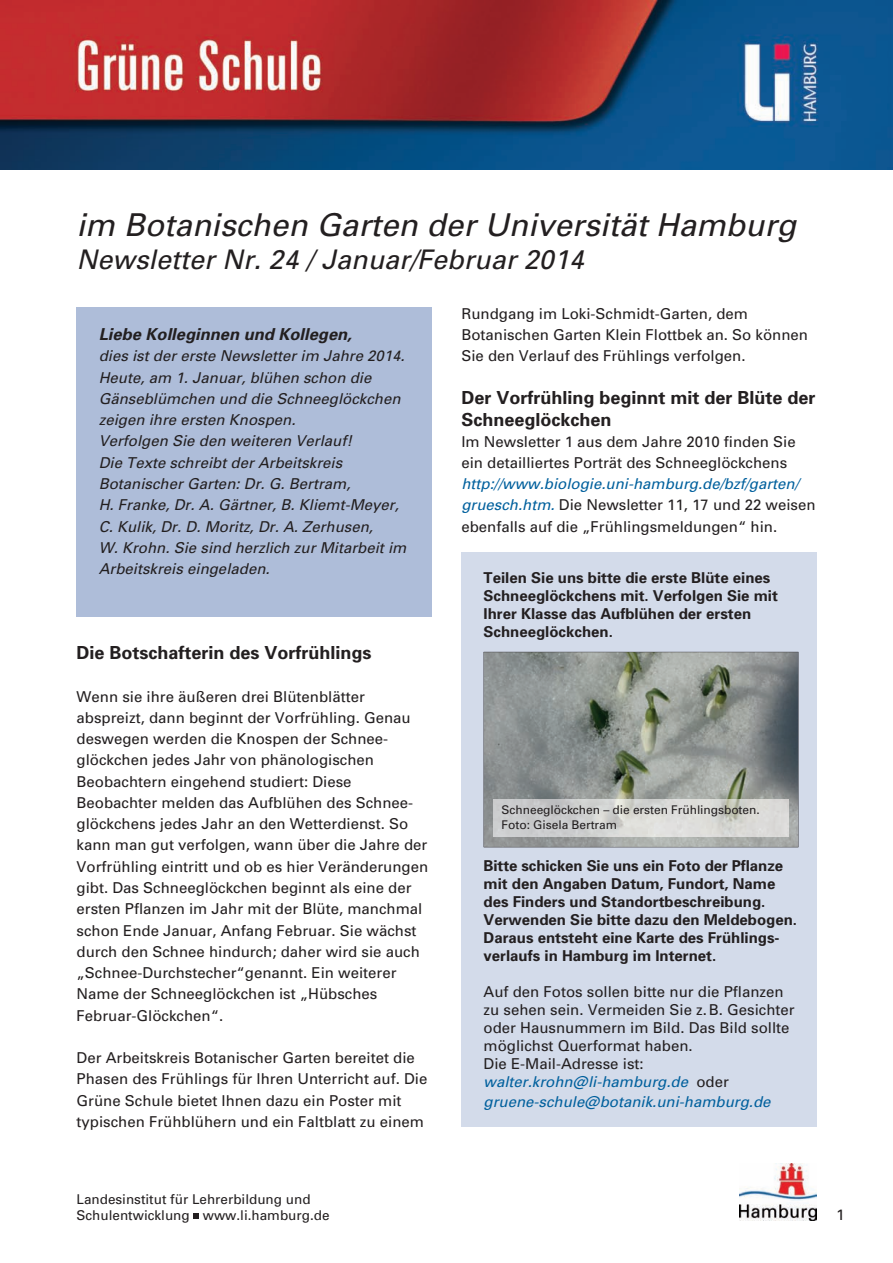
<style>
.page{position:relative;width:893px;height:1263px;background:#fff}
.page>*{position:absolute;margin:0;border:0;box-sizing:border-box;transform-origin:0 0}
.t1{font:italic 31.5px "Univers";color:#231f20}
.t2{font:italic 27px "Univers";color:#231f20}
.t3{font:700 18px/21.6px "Univers";color:#231f20}
.t4{font:italic 700 16.5px "Univers";color:#231f20}
.t5{font:15px/21.3px "Univers";color:#231f20}
.t6{font:italic 15px/21.3px "Univers";color:#231f20}
.t7{font:700 15px/18px "Univers";color:#231f20}
.t8{font:italic 15px "Univers";color:#01609d}
.t9{font:13.5px/16.2px "Univers";color:#231f20}
.t10{font:12px/15px "Univers";letter-spacing:-.005em;color:#231f20}
.s1{font-style:italic;color:#01609d}
</style>
<div class="page">
<svg style="left:194px;top:1213px;width:5px;height:6px"></svg>
<img style="left:740px;top:1164px;width:76px;height:56px">
<div style="left:77px;top:307px;width:355px;height:310px;background:#aebdd9"></div>
<img style="left:0;top:0;width:893px;height:170px">
<div style="left:461px;top:553px;width:355px;height:574px;background:#d3dbea"></div>
<svg style="left:484px;top:652px;width:314px;height:195px"></svg>
<img style="left:493px;top:800px;width:295px;height:37px">
<h1 class="t1" style="left:77px;top:205px;width:721px">im Botanischen Garten der Universität Hamburg</h1>
<h2 class="t2" style="left:77px;top:242px;width:509px">Newsletter Nr. 24 / Januar/Februar 2014</h2>
<p class="t4" style="left:99px;top:324px;width:255px">Liebe Kolleginnen und Kollegen,</p>
<p class="t6" style="left:99px;top:345px;width:309px">dies ist der erste Newsletter im Jahre 2014.<br>Heute, am 1. Januar, blühen schon die Gänseblümchen und die Schneeglöckchen zeigen ihre ersten Knospen.<br>Verfolgen Sie den weiteren Verlauf!<br>Die Texte schreibt der Arbeitskreis Botanischer Garten: Dr. G. Bertram,<br>H. Franke, Dr. A. Gärtner, B. Kliemt-Meyer, C. Kulik, Dr. D. Moritz, Dr. A. Zerhusen,<br>W. Krohn. Sie sind herzlich zur Mitarbeit im Arbeitskreis eingeladen.</p>
<p class="t3" style="left:77px;top:641px;width:297px">Die Botschafterin des Vorfrühlings</p>
<p class="t5" style="left:77px;top:685px;width:353px">Wenn sie ihre äußeren drei Blütenblätter abspreizt, dann beginnt der Vorfrühling. Genau deswegen werden die Knospen der Schnee&shy;glöckchen jedes Jahr von phänologischen Beobachtern eingehend studiert: Diese Beobachter melden das Aufblühen des Schnee&shy;glöckchens jedes Jahr an den Wetterdienst. So kann man gut verfolgen, wann über die Jahre der Vorfrühling eintritt und ob es hier Veränderungen gibt. Das Schneeglöckchen beginnt als eine der ersten Pflanzen im Jahr mit der Blüte, manchmal schon Ende Januar, Anfang Februar. Sie wächst durch den Schnee hindurch; daher wird sie auch „Schnee-Durchstecher“genannt. Ein weiterer Name der Schneeglöckchen ist „Hübsches Februar-Glöckchen“.</p>
<p class="t5" style="left:77px;top:1047px;width:352px">Der Arbeitskreis Botanischer Garten bereitet die Phasen des Frühlings für Ihren Unterricht auf. Die Grüne Schule bietet Ihnen dazu ein Poster mit typischen Frühblühern und ein Faltblatt zu einem</p>
<p class="t5" style="left:461px;top:303px;width:348px">Rundgang im Loki-Schmidt-Garten, dem<br>Botanischen Garten Klein Flottbek an. So können<br>Sie den Verlauf des Frühlings verfolgen.</p>
<p class="t3" style="left:461px;top:386px;width:356px">Der Vorfrühling beginnt mit der Blüte der<br>Schneeglöckchen</p>
<p class="t5" style="left:461px;top:430px;width:336px">Im Newsletter 1 aus dem Jahre 2010 finden Sie ein detailliertes Porträt des Schneeglöckchens</p>
<p class="t5" style="left:461px;top:473px;width:356px"><span class="s1">http://www.biologie.uni-hamburg.de/bzf/garten/ gruesch.htm.</span> Die Newsletter 11, 17 und 22 weisen ebenfalls auf die „Frühlingsmeldungen“ hin.</p>
<p class="t7" style="left:484px;top:568px;width:296px">Teilen Sie uns bitte die erste Blüte eines Schneeglöckchens mit. Verfolgen Sie mit Ihrer Klasse das Aufblühen der ersten Schneeglöckchen.</p>
<p class="t10" style="left:502px;top:802px;width:260px">Schneeglöckchen – die ersten Frühlingsboten.<br>Foto: Gisela Bertram</p>
<p class="t7" style="left:484px;top:856px;width:315px">Bitte schicken Sie uns ein Foto der Pflanze mit den Angaben Datum, Fundort, Name des Finders und Standortbeschreibung.<br>Verwenden Sie bitte dazu den Meldebogen.<br>Daraus entsteht eine Karte des Frühlings&shy;verlaufs in Hamburg im Internet.</p>
<p class="t5" style="left:484px;top:983px;width:313px;line-height:18px">Auf den Fotos sollen bitte nur die Pflanzen zu sehen sein. Vermeiden Sie z. B. Gesichter oder Hausnummern im Bild. Das Bild sollte möglichst Querformat haben.<br>Die E-Mail-Adresse ist: <span class="s1">walter.krohn@li-hamburg.de</span> oder</p>
<p class="t8" style="left:484px;top:1092px;width:288px">gruene-schule@botanik.uni-hamburg.de</p>
<p class="t9" style="left:77px;top:1191px;width:255px">Landesinstitut für Lehrerbildung und<br>Schulentwicklung www.li.hamburg.de</p>
<p class="t5" style="left:836px;top:1204px;width:10px">1</p>
</div>
